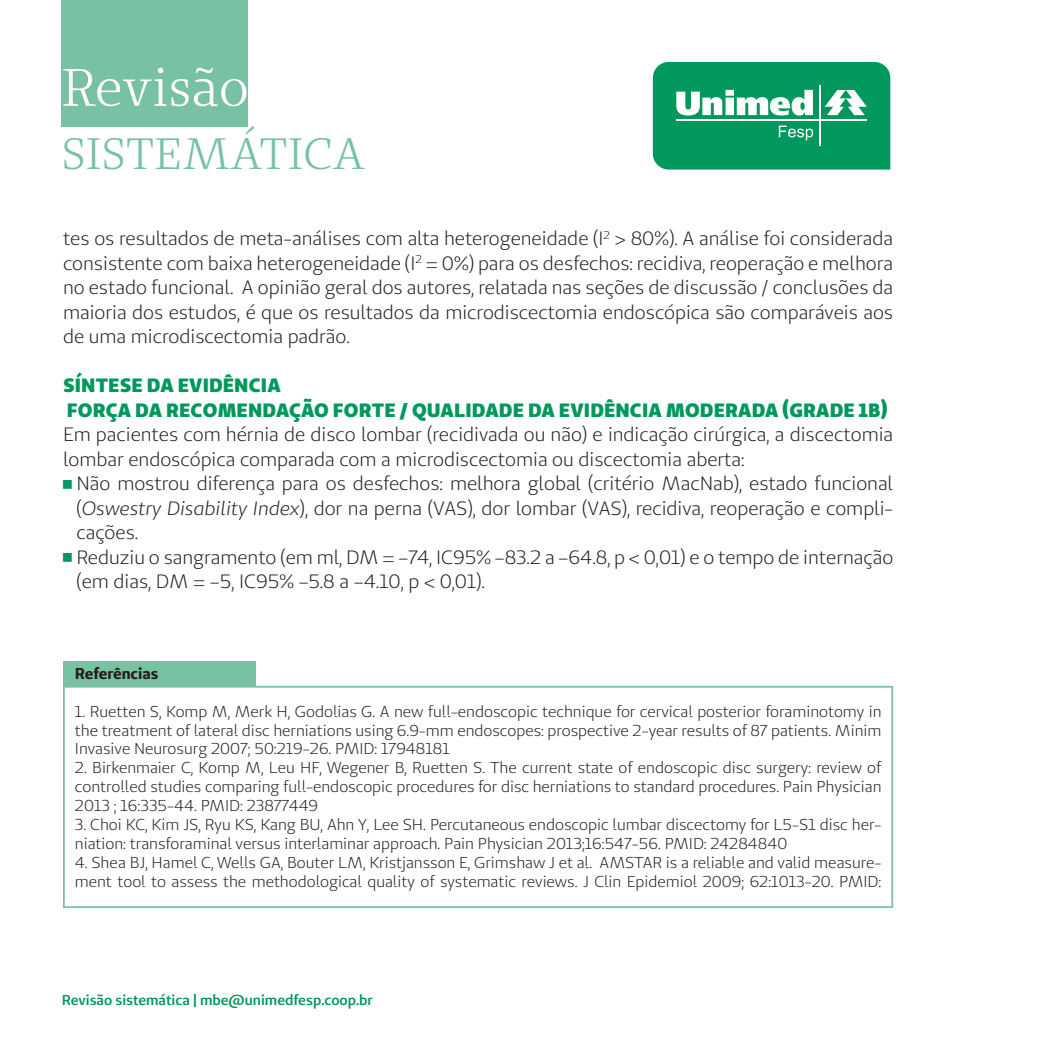
<style>
.page{position:relative;width:1042px;height:1042px;background:#fff}
.page>*{position:absolute;margin:0;border:0;box-sizing:border-box;transform-origin:0 0}
.t1{font:52.5px "Unimed Serif";color:#fff}
.t2{font:43.75px "Unimed Serif";letter-spacing:.01em;color:#78c1a2}
.Texto{font:19.25px/24.5px "Unimed Sans";color:#231f20;text-align:justify}
.Intertítulo{font:900 19.25px "Unimed Sans";letter-spacing:.01em;color:#00985c}
.Referências{font:15.75px/18.9px "Unimed Sans";color:#231f20;text-align:justify}
.Referências-2{font:700 15.75px "Unimed Sans";color:#231f20}
.t3{font:600 14.35px "Unimed Sans";color:#00985c}
.s1{font-style:italic}
</style>
<div class="page">
<div style="left:61px;top:0;width:187px;height:127px;background:#78c1a2"></div>
<svg style="left:652px;top:62px;width:239px;height:108px;background:#24a673"></svg>
<div style="left:63px;top:686px;width:830px;height:222px;border:2px solid #78c1a2"></div>
<div style="left:63px;top:661px;width:192px;height:25px;background:#78c1a2"></div>
<h1 class="t1" style="left:62px;top:54px;width:189px">Revisão</h1>
<h2 class="t2" style="left:62px;top:126px;width:305px">SISTEMÁTICA</h2>
<p class="Texto" style="left:63px;top:226px;width:832px">tes os resultados de meta-análises com alta heterogeneidade (I<sup>2</sup> &gt; 80%). A análise foi considerada consistente com baixa heterogeneidade (I<sup>2</sup> = 0%) para os desfechos: recidiva, reoperação e melhora no estado funcional. A opinião geral dos autores, relatada nas seções de discussão / conclusões da maioria dos estudos, é que os resultados da microdiscectomia endoscópica são comparáveis aos de uma microdiscectomia padrão.</p>
<p class="Intertítulo" style="left:63px;top:372px;width:219px">SÍNTESE DA EVIDÊNCIA</p>
<p class="Intertítulo" style="left:67px;top:397px;width:822px">FORÇA DA RECOMENDAÇÃO FORTE / QUALIDADE DA EVIDÊNCIA MODERADA (GRADE 1B)</p>
<p class="Texto" style="left:63px;top:422px;width:831px">Em pacientes com hérnia de disco lombar (recidivada ou não) e indicação cirúrgica, a discectomia lombar endoscópica comparada com a microdiscectomia ou discectomia aberta:</p>
<p class="Texto" style="left:76px;top:471px;width:818px">Não mostrou diferença para os desfechos: melhora global (critério MacNab), estado funcional (<span class="s1">Oswestry Disability Index</span>), dor na perna (VAS), dor lombar (VAS), recidiva, reoperação e compli&shy;cações.</p>
<p class="Texto" style="left:76px;top:544px;width:818px">Reduziu o sangramento (em ml, DM = –74, IC95% –83.2 a –64.8, p &lt; 0,01) e o tempo de internação (em dias, DM = –5, IC95% –5.8 a –4.10, p &lt; 0,01).</p>
<p class="Referências-2" style="left:75px;top:663px;width:85px">Referências</p>
<p class="Referências" style="left:75px;top:701px;width:808px">1. Ruetten S, Komp M, Merk H, Godolias G. A new full-endoscopic technique for cervical posterior foraminotomy in the treatment of lateral disc herniations using 6.9-mm endoscopes: prospective 2-year results of 87 patients. Minim Invasive Neurosurg 2007; 50:219-26. PMID: 17948181</p>
<p class="Referências" style="left:75px;top:758px;width:808px">2. Birkenmaier C, Komp M, Leu HF, Wegener B, Ruetten S. The current state of endoscopic disc surgery: review of controlled studies comparing full-endoscopic procedures for disc herniations to standard procedures. Pain Physician 2013 ; 16:335-44. PMID: 23877449</p>
<p class="Referências" style="left:75px;top:815px;width:808px">3. Choi KC, Kim JS, Ryu KS, Kang BU, Ahn Y, Lee SH. Percutaneous endoscopic lumbar discectomy for L5-S1 disc her&shy;niation: transforaminal versus interlaminar approach. Pain Physician 2013;16:547-56. PMID: 24284840</p>
<p class="Referências" style="left:75px;top:853px;width:808px">4. Shea BJ, Hamel C, Wells GA, Bouter LM, Kristjansson E, Grimshaw J et al. AMSTAR is a reliable and valid measure&shy;ment tool to assess the methodological quality of systematic reviews. J Clin Epidemiol 2009; 62:1013-20. PMID:</p>
<p class="t3" style="left:62px;top:990px;width:313px">Revisão sistemática | mbe@unimedfesp.coop.br</p>
</div>
